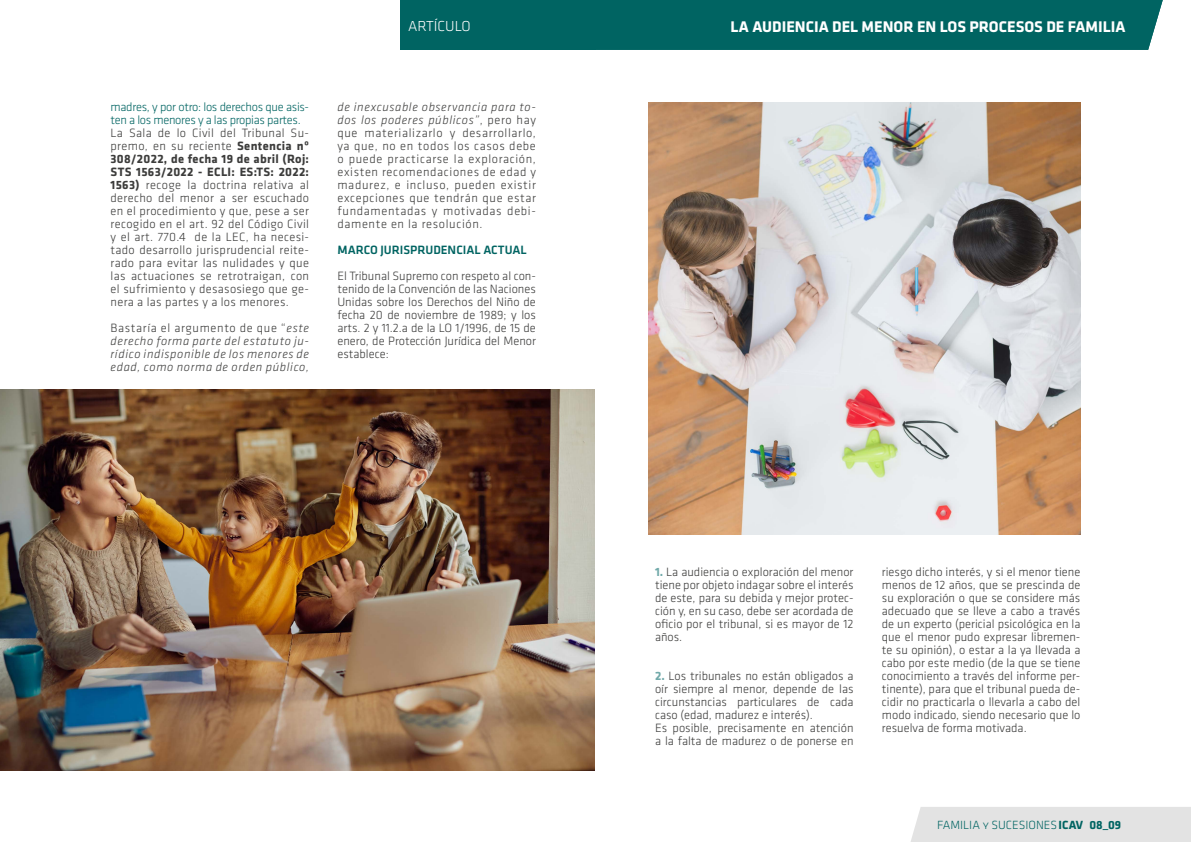
<style>
.page{position:relative;width:1191px;height:842px;background:#fff}
.page>*{position:absolute;margin:0;border:0;box-sizing:border-box;transform-origin:0 0}
.t1{font:700 16px "Klavika";color:#fff}
.t2{font:300 15px "Klavika";color:#fff}
.t3{font:300 12.5px/13px "Klavika";color:#3c3c3b;text-align:justify}
.t4{font:italic 300 12.5px/13px "Klavika";letter-spacing:.05em;color:#3c3c3b;text-align:justify}
.t5{font:300 12.5px/13px "Klavika";letter-spacing:-.025em;color:#006462}
.t6{font:500 12.5px "Klavika";color:#006462}
.t7{font:300 12.3px "Klavika";color:#006462}
.s1{font-weight:700}
.s2{font-style:normal}
.s3{font-style:italic}
.s4{font-weight:700;color:#72aaaa}
</style>
<div class="page">
<div style="left:595px;top:0;width:568px;height:50px;background:#006462"></div>
<div style="left:400px;top:0;width:195px;height:50px;background:#006462"></div>
<div style="left:911px;top:807px;width:280px;height:35px;background:#e3e3e3"></div>
<img style="left:0;top:389px;width:594px;height:382px">
<img style="left:648px;top:102px;width:432px;height:432px">
<p class="t5" style="left:111px;top:101px;width:200px">madres, y por otro: los derechos que asis&shy;ten a los menores y a las propias partes.</p>
<p class="t3" style="left:111px;top:127px;width:200px">La Sala de lo Civil del Tribunal Su&shy;premo, en su reciente <span class="s1">Sentencia nº 308/2022, de fecha 19 de abril (Roj:<br>STS 1563/2022 - ECLI: ES:TS: 2022:<br>1563)</span> recoge la doctrina relativa al derecho del menor a ser escuchado en el procedimiento y que, pese a ser recogido en el art. 92 del Código Civil y el art. 770.4 de la LEC, ha necesi&shy;tado desarrollo jurisprudencial reite&shy;rado para evitar las nulidades y que las actuaciones se retrotraigan, con el sufrimiento y desasosiego que ge&shy;nera a las partes y a los menores.</p>
<p class="t4" style="left:111px;top:322px;width:200px"><span class="s2">Bastaría el argumento de que “</span>este derecho forma parte del estatuto ju&shy;rídico indisponible de los menores de edad, como norma de orden público,</p>
<p class="t2" style="left:408px;top:18px;width:64px">ARTÍCULO</p>
<p class="t1" style="left:730px;top:17px;width:396px">LA AUDIENCIA DEL MENOR EN LOS PROCESOS DE FAMILIA</p>
<p class="t3" style="left:337px;top:101px;width:200px"><span class="s3">de inexcusable observancia para to&shy;dos los poderes públicos”</span>, pero hay que materializarlo y desarrollarlo, ya que, no en todos los casos debe o puede practicarse la exploración, existen recomendaciones de edad y madurez, e incluso, pueden existir excepciones que tendrán que estar fundamentadas y motivadas debi&shy;damente en la resolución.</p>
<p class="t6" style="left:337px;top:243px;width:191px">MARCO JURISPRUDENCIAL ACTUAL</p>
<p class="t3" style="left:337px;top:270px;width:200px">El Tribunal Supremo con respeto al con&shy;tenido de la Convención de las Naciones Unidas sobre los Derechos del Niño de fecha 20 de noviembre de 1989; y los arts. 2 y 11.2.a de la LO 1/1996, de 15 de enero, de Protección Jurídica del Menor establece:</p>
<p class="t3" style="left:655px;top:566px;width:200px"><span class="s4">1.</span> La audiencia o exploración del menor tiene por objeto indagar sobre el interés de este, para su debida y mejor protec&shy;ción y, en su caso, debe ser acordada de oficio por el tribunal, si es mayor de 12 años.</p>
<p class="t3" style="left:655px;top:670px;width:200px;text-align:left"><span class="s4">2.</span> Los tribunales no están obligados a oír siempre al menor, depende de las circunstancias particulares de cada caso (edad, madurez e interés).<br>Es posible, precisamente en atención a la falta de madurez o de ponerse en</p>
<p class="t3" style="left:882px;top:566px;width:200px">riesgo dicho interés, y si el menor tiene menos de 12 años, que se prescinda de su exploración o que se considere más adecuado que se lleve a cabo a través de un experto (pericial psicológica en la que el menor pudo expresar libremen&shy;te su opinión), o estar a la ya llevada a cabo por este medio (de la que se tiene conocimiento a través del informe per&shy;tinente), para que el tribunal pueda de&shy;cidir no practicarla o llevarla a cabo del modo indicado, siendo necesario que lo resuelva de forma motivada.</p>
<p class="t7" style="left:937px;top:818px;width:186px">FAMILIA y SUCESIONES<span class="s1">ICAV 08_09</span></p>
</div>
